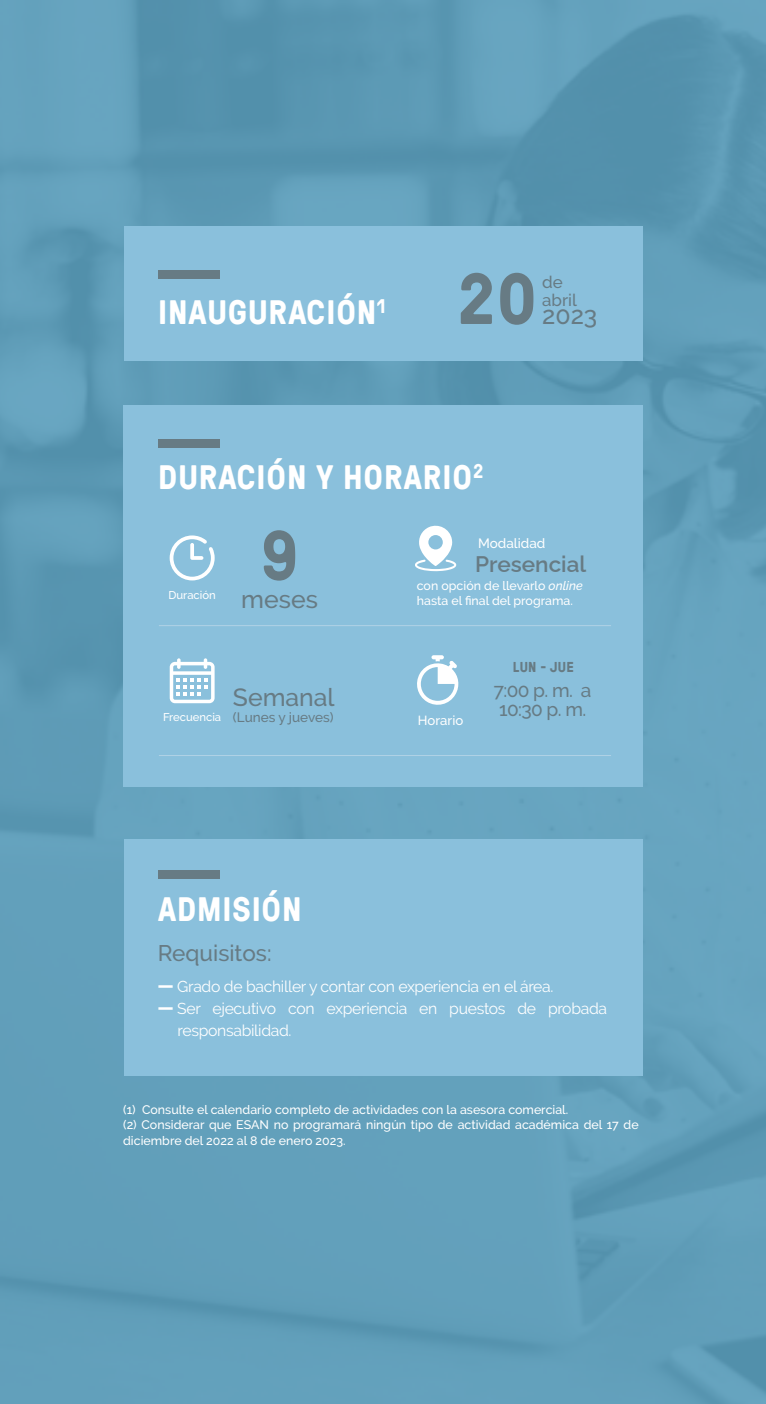
<style>
.page{position:relative;width:766px;height:1404px;background:#fff}
.page>*{position:absolute;margin:0;border:0;box-sizing:border-box;transform-origin:0 0}
.t1{font:700 72px "GT Pressura";color:#677b84}
.t2{font:700 69.75px "GT Pressura";color:#677b84}
.t3{font:700 33.75px "GT Pressura";letter-spacing:.025em;color:#fff}
.t4{font:500 24.75px "Raleway";color:#677b84}
.t5{font:500 22.5px "Raleway";color:#677b84}
.t6{font:600 22.5px "Raleway";color:#677b84}
.t7{font:500 19.12px/19.1px "Raleway";color:#677b84}
.t8{font:500 16.88px/18px "Raleway";color:#677b84}
.t9{font:15.75px/22.1px "Raleway";letter-spacing:-.02em;color:#fff}
.t10{font:700 14.4px "GT Pressura";letter-spacing:.02em;color:#677b84}
.t11{font:500 13.5px "Raleway";color:#677b84}
.t12{font:500 13.5px "Raleway";color:#fff}
.t13{font:500 13.05px "Raleway";color:#fff}
.t14{font:500 12.38px/15.8px "Raleway";color:#fff}
.t15{font:500 11.25px "Raleway";color:#fff}
.s1{font-size:11.25px;color:#fff}
.s2{font-style:italic}
</style>
<div class="page">
<div style="left:0;top:0;width:765px;height:1403px;background:linear-gradient(to right,#5f9cb8,#609eb9)"></div>
<div style="left:125px;top:226px;width:517px;height:134px;background:#8ac0dc"></div>
<div style="left:158px;top:271px;width:61px;height:8px;background:#677b84"></div>
<div style="left:123px;top:405px;width:519px;height:381px;background:#8ac0dc"></div>
<div style="left:158px;top:439px;width:62px;height:8px;background:#677b84"></div>
<svg style="left:170px;top:535px;width:44px;height:45px"></svg>
<hr style="left:159px;top:625px;width:452px;height:1px;background:#afd1e5">
<hr style="left:159px;top:755px;width:452px;height:1px;background:#afd1e5">
<svg style="left:170px;top:658px;width:44px;height:45px"></svg>
<div style="left:125px;top:838px;width:517px;height:237px;background:#8ac0dc"></div>
<div style="left:158px;top:870px;width:61px;height:8px;background:#677b84"></div>
<svg style="left:417px;top:655px;width:42px;height:50px"></svg>
<svg style="left:415px;top:525px;width:41px;height:46px"></svg>
<h3 class="t3" style="left:158px;top:287px;width:229px">INAUGURACIÓN<sup>1</sup></h3>
<h1 class="t1" style="left:457px;top:246px;width:81px">20</h1>
<h3 class="t8" style="left:542px;top:273px;width:36px">de abril</h3>
<h3 class="t4" style="left:542px;top:301px;width:57px">2023</h3>
<h3 class="t3" style="left:158px;top:452px;width:326px">DURACIÓN Y HORARIO<sup>2</sup></h3>
<p class="t15" style="left:168px;top:588px;width:49px">Duración</p>
<h2 class="t2" style="left:260px;top:504px;width:39px">9</h2>
<h3 class="t4" style="left:241px;top:584px;width:78px">meses</h3>
<h3 class="t4" style="left:233px;top:683px;width:103px">Semanal</h3>
<p class="t11" style="left:163px;top:709px;width:172px"><span class="s1">Frecuencia</span> (Lunes y jueves)</p>
<p class="t12" style="left:478px;top:535px;width:69px">Modalidad</p>
<h3 class="t6" style="left:475px;top:546px;width:112px">Presencial</h3>
<p class="t14" style="left:417px;top:578px;width:167px;line-height:14.8px">con opción de llevarlo <span class="s2">online </span>hasta el final del programa.</p>
<p class="t13" style="left:418px;top:712px;width:47px">Horario</p>
<p class="t10" style="left:512px;top:656px;width:62px">LUN - JUE</p>
<h3 class="t7" style="left:493px;top:680px;width:99px">7:00 p. m. a<br>10:30 p. m.</h3>
<h3 class="t3" style="left:158px;top:884px;width:145px">ADMISIÓN</h3>
<h3 class="t5" style="left:158px;top:940px;width:115px">Requisitos:</h3>
<p class="t9" style="left:177px;top:975px;width:377px">●Grado de bachiller y contar con experiencia en el área.</p>
<p class="t9" style="left:177px;top:997px;width:431px">●Ser ejecutivo con experiencia en puestos de probada responsabilidad.</p>
<p class="t14" style="left:123px;top:1101px;width:517px">(1) Consulte el calendario completo de actividades con la asesora comercial.<br>(2) Considerar que ESAN no programará ningún tipo de actividad académica del 17 de diciembre del 2022 al 8 de enero 2023.</p>
</div>
